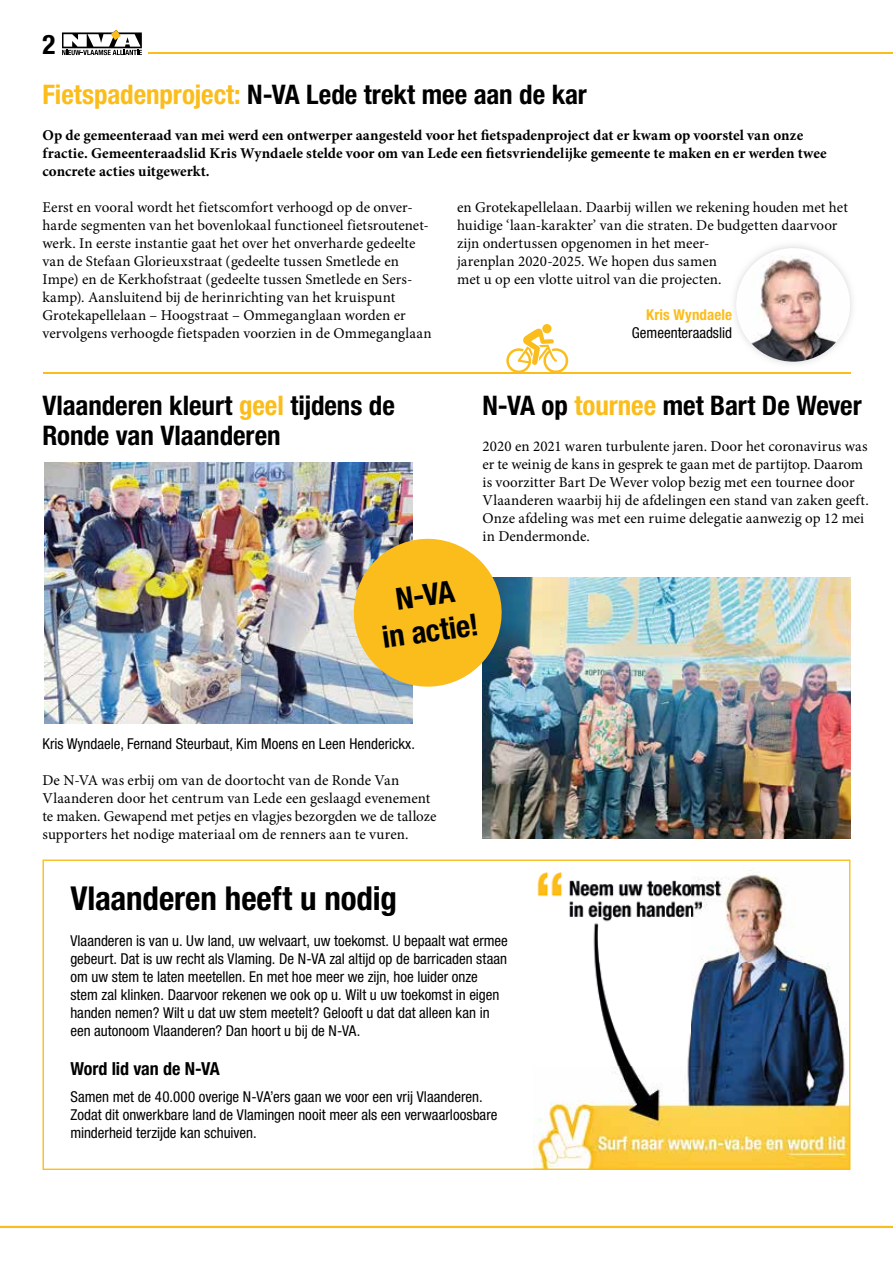
<style>
.page{position:relative;width:893px;height:1263px;background:#fff}
.page>*{position:absolute;margin:0;border:0;box-sizing:border-box;transform-origin:0 0}
.t1{font:700 condensed 33px "Helvetica Neue LT Std";letter-spacing:-.005em;color:#000}
.t2{font:700 condensed 30.45px/36px "Helvetica Neue LT Std";color:#000;text-align:center}
.t3{font:700 condensed 27px/30px "Helvetica Neue LT Std";color:#000}
.t4{font:700 condensed 18px "Helvetica Neue LT Std";letter-spacing:-.005em;color:#000}
.t5{font:15px/18px "Minion Pro";color:#000}
.t6{font:condensed 15px/18px "Helvetica Neue LT Std";color:#000}
.t7{font:700 15px/18px "Minion Pro";color:#000}
.t8{font:700 condensed 15px "Helvetica Neue LT Std";letter-spacing:.005em;color:#fbbd1b}
.s1{color:#fbbd1b}
</style>
<div class="page">
<img style="left:736px;top:254px;width:113px;height:108px">
<svg style="left:43px;top:859px;width:807px;height:311px"></svg>
<img style="left:483px;top:577px;width:367px;height:261px">
<img style="left:45px;top:462px;width:367px;height:261px">
<hr style="left:43px;top:372px;width:807px;height:2px;background:#fbbd1b">
<svg style="left:346px;top:531px;width:164px;height:164px;background:#d8b755"></svg>
<svg style="left:506px;top:324px;width:63px;height:48px"></svg>
<hr style="left:149px;top:53px;width:744px;height:1px;background:#fbbd1b">
<svg style="left:62px;top:30px;width:80px;height:25px"></svg>
<svg style="left:0;top:1225px;width:893px;height:3px;background:#fccf5b"></svg>
<h3 class="t3" style="left:43px;top:29px;width:14px">2</h3>
<h3 class="t3" style="left:43px;top:79px;width:546px"><span class="s1">Fietspadenproject:</span> N-VA Lede trekt mee aan de kar</h3>
<p class="t7" style="left:43px;top:126px;width:786px">Op de gemeenteraad van mei werd een ontwerper aangesteld voor het etspadenproject dat er kwam op voorstel van onze fractie. Gemeenteraadslid Kris Wyndaele stelde voor om van Lede een etsvriendelijke gemeente te maken en er werden twee concrete acties uitgewerkt.</p>
<p class="t5" style="left:43px;top:199px;width:390px">Eerst en vooral wordt het fietscomfort verhoogd op de onver&shy;harde segmenten van het bovenlokaal functioneel fietsroutenet&shy;werk. In eerste instantie gaat het over het onverharde gedeelte van de Stefaan Glorieuxstraat (gedeelte tussen Smetlede en Impe) en de Kerkhofstraat (gedeelte tussen Smetlede en Sers&shy;kamp). Aansluitend bij de herinrichting van het kruispunt Grotekapellelaan – Hoogstraat – Ommeganglaan worden er vervolgens verhoogde fietspaden voorzien in de Ommeganglaan</p>
<p class="t5" style="left:457px;top:199px;width:392px">en Grotekapellelaan. Daarbij willen we rekening houden met het huidige ‘laan-karakter’ van die straten. De budgetten daarvoor zijn ondertussen opgenomen in het meer-<br>jarenplan 2020-2025. We hopen dus samen<br>met u op een vlotte uitrol van die projecten.</p>
<p class="t8" style="left:646px;top:306px;width:88px">Kris Wyndaele</p>
<p class="t6" style="left:632px;top:324px;width:102px">Gemeenteraadslid</p>
<h3 class="t3" style="left:43px;top:390px;width:354px">Vlaanderen kleurt <span class="s1">geel</span> tijdens de<br>Ronde van Vlaanderen</h3>
<h3 class="t3" style="left:483px;top:390px;width:381px">N-VA op <span class="s1">tournee</span> met Bart De Wever</h3>
<p class="t5" style="left:483px;top:437px;width:388px">2020 en 2021 waren turbulente jaren. Door het coronavirus was er te weinig de kans in gesprek te gaan met de partijtop. Daarom is voorzitter Bart De Wever volop bezig met een tournee door Vlaanderen waarbij hij de afdelingen een stand van zaken geeft.<br>Onze afdeling was met een ruime delegatie aanwezig op 12 mei in Dendermonde.</p>
<h2 class="t2" style="left:375px;top:583px;width:99px;rotate:-8deg">N-VA<br>in actie!</h2>
<p class="t6" style="left:43px;top:735px;width:374px">Kris Wyndaele, Fernand Steurbaut, Kim Moens en Leen Henderickx.</p>
<p class="t5" style="left:43px;top:771px;width:395px">De N-VA was erbij om van de doortocht van de Ronde Van Vlaanderen door het centrum van Lede een geslaagd evenement te maken. Gewapend met petjes en vlagjes bezorgden we de talloze supporters het nodige materiaal om de renners aan te vuren.</p>
<h1 class="t1" style="left:70px;top:879px;width:328px">Vlaanderen heeft u nodig</h1>
<p class="t6" style="left:70px;top:932px;width:439px">Vlaanderen is van u. Uw land, uw welvaart, uw toekomst. U bepaalt wat ermee gebeurt. Dat is uw recht als Vlaming. De N-VA zal altijd op de barricaden staan om uw stem te laten meetellen. En met hoe meer we zijn, hoe luider onze stem zal klinken. Daarvoor rekenen we ook op u. Wilt u uw toekomst in eigen handen nemen? Wilt u dat uw stem meetelt? Gelooft u dat dat alleen kan in een autonoom Vlaanderen? Dan hoort u bij de N-VA.</p>
<p class="t4" style="left:70px;top:1058px;width:151px">Word lid van de N-VA</p>
<p class="t6" style="left:70px;top:1087px;width:429px">Samen met de 40.000 overige N-VA’ers gaan we voor een vrij Vlaanderen.<br>Zodat dit onwerkbare land de Vlamingen nooit meer als een verwaarloosbare minderheid terzijde kan schuiven.</p>
</div>
